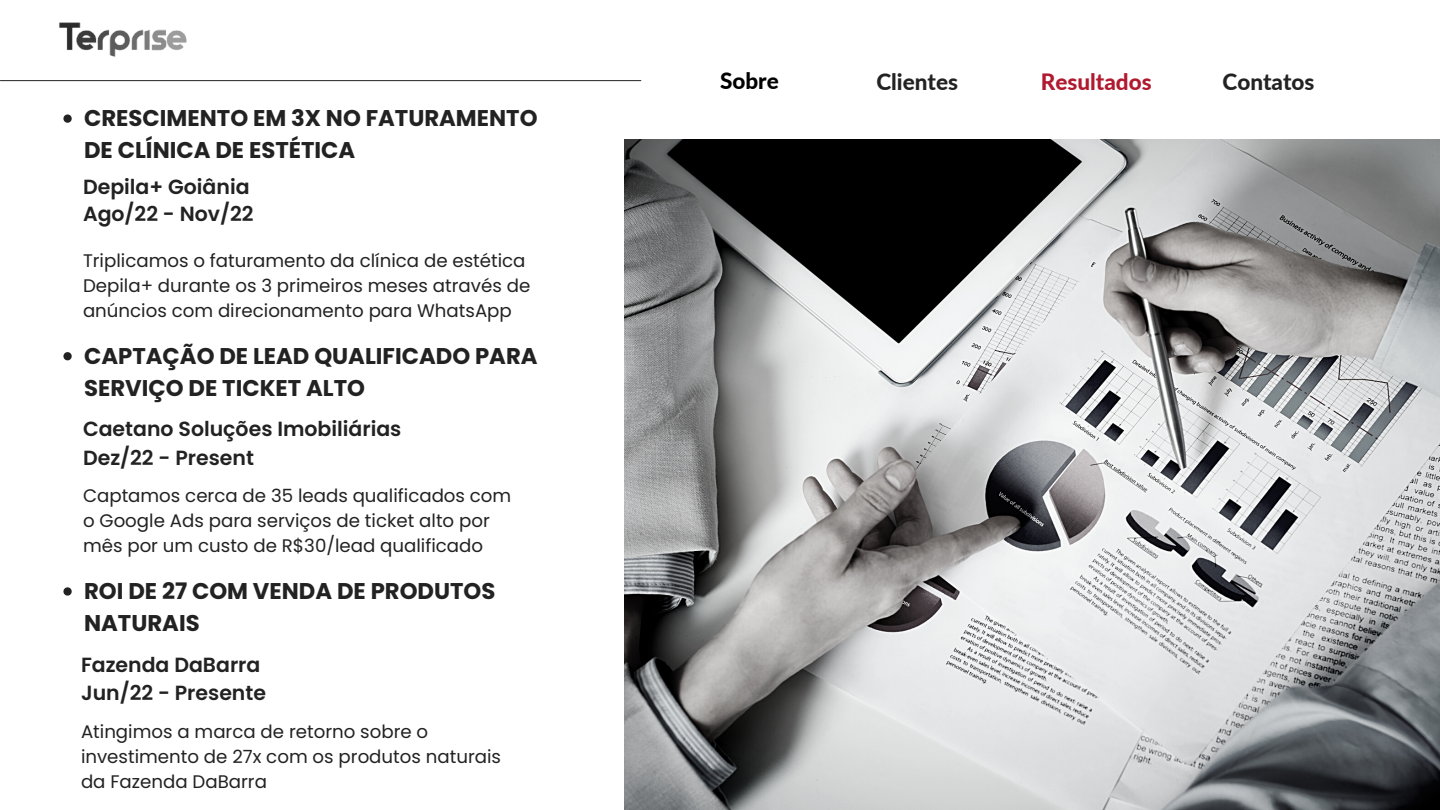
<style>
.page{position:relative;width:1440px;height:810px;background:#fff}
.page>*{position:absolute;margin:0;border:0;box-sizing:border-box;transform-origin:0 0}
.t1{font:700 22.7px/31.5px "Poppins";color:#222}
.t2{font:800 22.5px "Lato";color:#222}
.t3{font:800 22.5px "Lato";color:#b0192f}
.t4{font:800 22.5px "Lato";color:#000}
.t5{font:600 20.5px/28.5px "Poppins";color:#222}
.t6{font:18.2px/24.8px "Poppins";color:#222}
</style>
<div class="page">
<hr style="left:0;top:80px;width:641px;height:1px;background:#222">
<img style="left:625px;top:139px;width:815px;height:671px">
<svg style="left:63px;top:352px;width:9px;height:8px"></svg>
<svg style="left:63px;top:587px;width:9px;height:9px"></svg>
<img style="left:0;top:22px;width:242px;height:101px">
<p class="t1" style="left:84px;top:103px;width:455px">CRESCIMENTO EM 3X NO FATURAMENTO<br>DE CLÍNICA DE ESTÉTICA</p>
<p class="t5" style="left:83px;top:173px;width:172px;line-height:27.3px">Depila+ Goiânia<br>Ago/22 - Nov/22</p>
<p class="t6" style="left:83px;top:248px;width:449px">Triplicamos o faturamento da clínica de estética<br>Depila+ durante os 3 primeiros meses através de anúncios com direcionamento para WhatsApp</p>
<p class="t1" style="left:84px;top:340px;width:455px">CAPTAÇÃO DE LEAD QUALIFICADO PARA<br>SERVIÇO DE TICKET ALTO</p>
<p class="t5" style="left:83px;top:415px;width:320px">Caetano Soluções Imobiliárias<br>Dez/22 - Present</p>
<p class="t6" style="left:83px;top:483px;width:430px">Captamos cerca de 35 leads qualificados com o Google Ads para serviços de ticket alto por mês por um custo de R$30/lead qualificado</p>
<p class="t1" style="left:84px;top:576px;width:413px">ROI DE 27 COM VENDA DE PRODUTOS<br>NATURAIS</p>
<p class="t5" style="left:81px;top:650px;width:187px">Fazenda DaBarra<br>Jun/22 - Presente</p>
<p class="t6" style="left:81px;top:720px;width:422px">Atingimos a marca de retorno sobre o investimento de 27x com os produtos naturais da Fazenda DaBarra</p>
<p class="t4" style="left:720px;top:67px;width:60px">Sobre</p>
<p class="t2" style="left:876px;top:68px;width:83px">Clientes</p>
<p class="t3" style="left:1041px;top:68px;width:112px">Resultados</p>
<p class="t2" style="left:1223px;top:68px;width:94px">Contatos</p>
</div>
